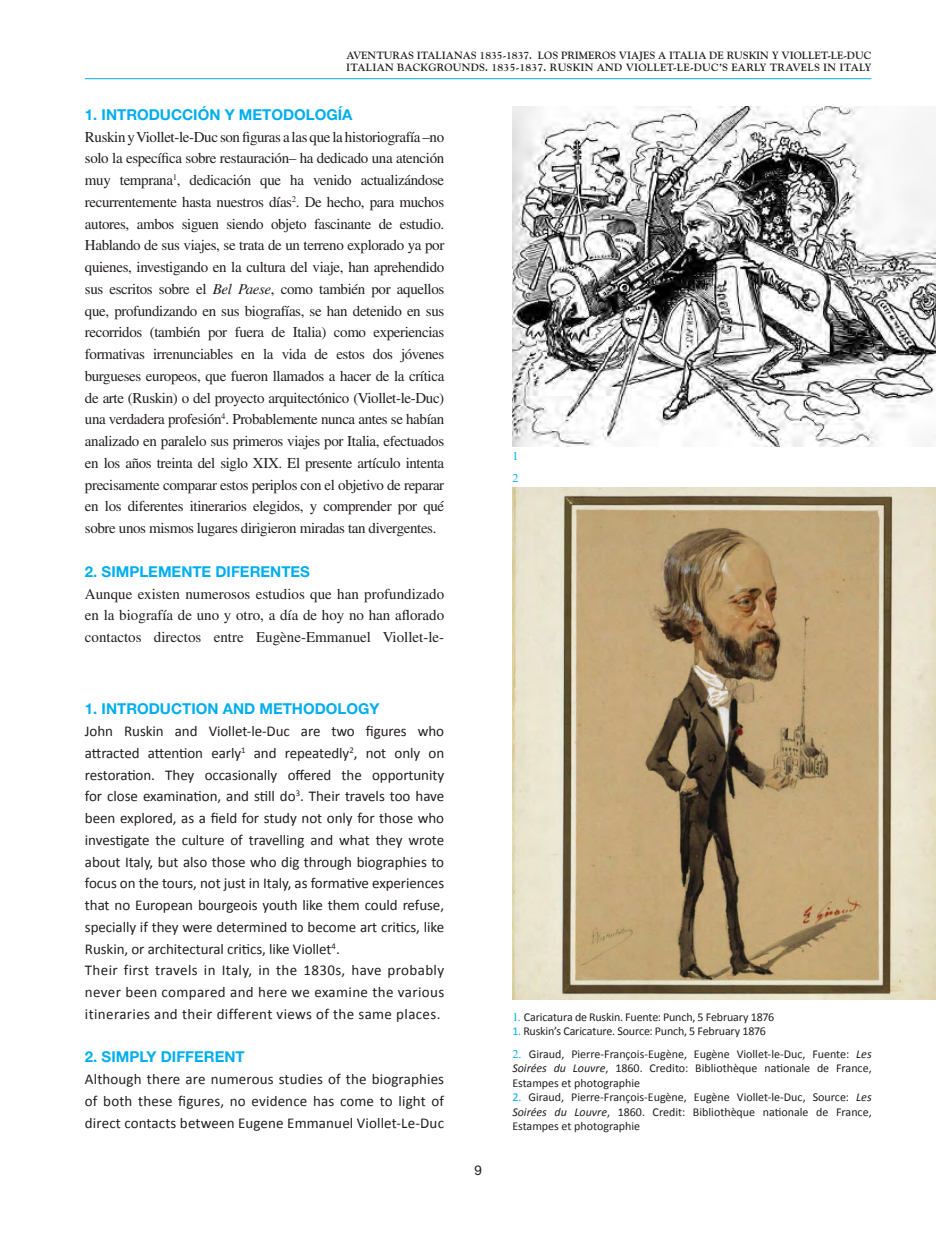
<style>
.page{position:relative;width:936px;height:1233px;background:#fff}
.page>*{position:absolute;margin:0;border:0;box-sizing:border-box;transform-origin:0 0}
.t1{font:15px/21.8px "Times LT Std";letter-spacing:-.025em;color:#231f20;text-align:justify}
.t2{font:15px/21.8px "Calibri";letter-spacing:-.005em;color:#231f20}
.t3{font:700 15px "Helvetica Neue LT Std";color:#00aeef}
.t4{font:13.5px "Helvetica Neue LT Std";color:#231f20}
.t5{font:12px/14.4px "Calibri";letter-spacing:-.005em;color:#231f20;text-align:justify}
.t6{font:12px/22.5px "Times LT Std";color:#00aeef}
.t7{font:700 10.5px/12.6px "Goudy Std";letter-spacing:-.005em;color:#231f20}
.s1{font-style:italic}
.s2{font-family:"Times LT Std";color:#00aeef}
.s3{color:#00aeef}
</style>
<div class="page">
<hr style="left:85px;top:78px;width:786px;height:1px;background:#00aeef">
<img style="left:512px;top:106px;width:424px;height:340px">
<img style="left:512px;top:488px;width:424px;height:511px">
<p class="t7" style="left:346px;top:49px;width:526px">AVENTURAS ITALIANAS 1835-1837. LOS PRIMEROS VIAJES A ITALIA DE RUSKIN Y VIOLLET-LE-DUC<br>ITALIAN BACKGROUNDS. 1835-1837. RUSKIN AND VIOLLET-LE-DUC’S EARLY TRAVELS IN ITALY</p>
<p class="t3" style="left:85px;top:105px;width:269px">1. INTRODUCCIÓN Y METODOLOGÍA</p>
<p class="t1" style="left:85px;top:126px;width:361px">Ruskin y Viollet-le-Duc son figuras a las que la historiografía –no solo la específica sobre restauración– ha dedicado una atención muy temprana<sup>1</sup>, dedicación que ha venido actualizándose recurrentemente hasta nuestros días<sup>2</sup>. De hecho, para muchos autores, ambos siguen siendo objeto fascinante de estudio.<br>Hablando de sus viajes, se trata de un terreno explorado ya por quienes, investigando en la cultura del viaje, han aprehendido sus escritos sobre el <span class="s1">Bel Paese</span>, como también por aquellos que, profundizando en sus biografías, se han detenido en sus recorridos (también por fuera de Italia) como experiencias formativas irrenunciables en la vida de estos dos jóvenes burgueses europeos, que fueron llamados a hacer de la crítica de arte (Ruskin) o del proyecto arquitectónico (Viollet-le-Duc) una verdadera profesión<sup>4</sup>. Probablemente nunca antes se habían analizado en paralelo sus primeros viajes por Italia, efectuados en los años treinta del siglo XIX. El presente artículo intenta precisamente comparar estos periplos con el objetivo de reparar en los diferentes itinerarios elegidos, y comprender por qué sobre unos mismos lugares dirigieron miradas tan divergentes.</p>
<p class="t3" style="left:85px;top:562px;width:227px">2. SIMPLEMENTE DIFERENTES</p>
<p class="t1" style="left:85px;top:582px;width:361px">Aunque existen numerosos estudios que han profundizado en la biografía de uno y otro, a día de hoy no han aflorado contactos directos entre Eugène-Emmanuel Viollet-le-</p>
<p class="t3" style="left:85px;top:700px;width:296px">1. INTRODUCTION AND METHODOLOGY</p>
<p class="t2" style="left:85px;top:720px;width:361px">John Ruskin and Viollet-le-Duc are two figures who attracted attention early<sup>1</sup> and repeatedly<sup>2</sup>, not only on restoration. They occasionally offered the opportunity for close examination, and still do<sup>3</sup>. Their travels too have been explored, as a field for study not only for those who investigate the culture of travelling and what they wrote about Italy, but also those who dig through biographies to focus on the tours, not just in Italy, as formative experiences that no European bourgeois youth like them could refuse, specially if they were determined to become art critics, like Ruskin, or architectural critics, like Viollet<sup>4</sup>.<br>Their first travels in Italy, in the 1830s, have probably never been compared and here we examine the various itineraries and their different views of the same places.</p>
<p class="t3" style="left:85px;top:1048px;width:161px">2. SIMPLY DIFFERENT</p>
<p class="t2" style="left:85px;top:1068px;width:361px;text-align:justify">Although there are numerous studies of the biographies of both these figures, no evidence has come to light of direct contacts between Eugene Emmanuel Viollet-Le-Duc</p>
<p class="t4" style="left:474px;top:1162px;width:9px">9</p>
<p class="t6" style="left:512px;top:444px;width:8px">1<br>2</p>
<p class="t5" style="left:512px;top:1009px;width:263px"><span class="s2">1.</span> Caricatura de Ruskin. Fuente: Punch, 5 February 1876</p>
<p class="t5" style="left:512px;top:1024px;width:255px"><span class="s3">1.</span> Ruskin’s Caricature. Source: Punch, 5 February 1876</p>
<p class="t5" style="left:512px;top:1047px;width:361px"><span class="s2">2.</span> Giraud, Pierre-François-Eugène, Eugène Viollet-le-Duc, Fuente: <span class="s1">Les Soirées du Louvre</span>, 1860. Credito: Bibliothèque nationale de France, Estampes et photographie</p>
<p class="t5" style="left:512px;top:1090px;width:361px"><span class="s3">2.</span> Giraud, Pierre-François-Eugène, Eugène Viollet-le-Duc, Source: <span class="s1">Les Soirées du Louvre</span>, 1860. Credit: Bibliothèque nationale de France, Estampes et photographie</p>
</div>
